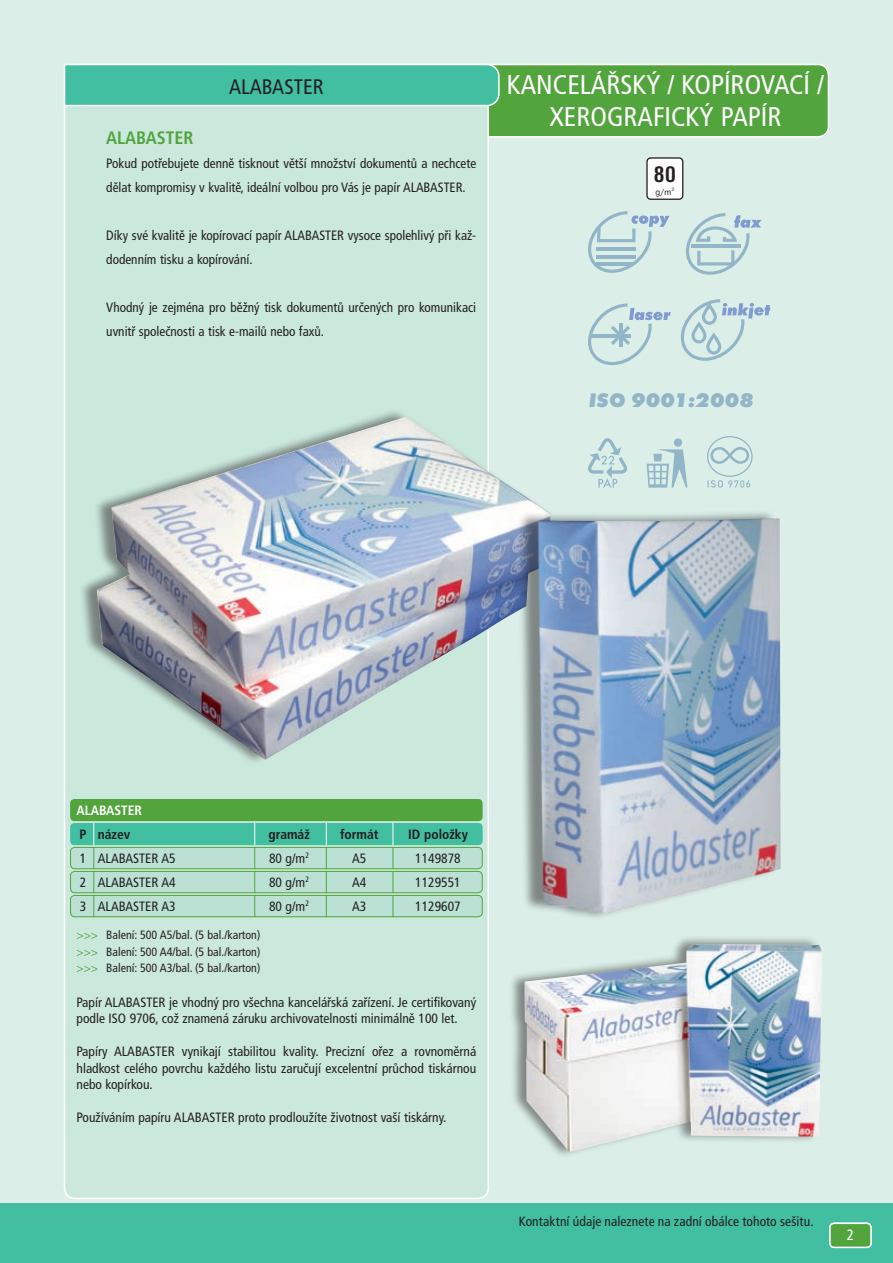
<style>
.page{position:relative;width:893px;height:1263px;background:#dbefe8}
.page>*{position:absolute;margin:0;border:0;box-sizing:border-box;transform-origin:0 0}
.t1{font:condensed 27px/32.4px "Frutiger CE";color:#fff}
.t2{font:700 condensed 23.4px "Nimbus Sans DCE";color:#231f20;scale:1.2 1}
.t3{font:condensed 21px "Frutiger CE";color:#231f20}
.t4{font:italic 800 20.4px "Futura TCE";letter-spacing:.01em;color:#92b6c7}
.t5{font:700 condensed 18px "Frutiger CE";color:#52a43d}
.t6{font:condensed 15px "Frutiger CE";color:#fff}
.t7{font:condensed 13.5px/16.5px "Frutiger CE";color:#231f20}
.t8{font:700 condensed 13.5px "Frutiger CE";color:#231f20}
.t9{font:700 condensed 13.5px "Frutiger CE";color:#fff}
.t10{font:condensed 12px/16.5px "Frutiger CE";color:#231f20;text-align:justify}
.t11{font:9.15px "Nimbus Sans DCE";color:#231f20}
.s1{color:#52a43d}
</style>
<div class="page">
<div style="left:0;top:1203px;width:893px;height:60px;background:#42bea0"></div>
<div style="left:459px;top:65px;width:369px;height:72px;background:#52a43d;border-radius:11px"></div>
<div style="left:458px;top:64px;width:371px;height:74px;border:2px solid #fff;border-radius:11px"></div>
<div style="left:65px;top:65px;width:423px;height:1133px;background:#cbe8dd;border-radius:11px"></div>
<svg style="left:63px;top:63px;width:437px;height:44px;background:#55c4a9"></svg>
<div style="left:830px;top:1223px;width:41px;height:24px;background:#52a43d;border-radius:4px"></div>
<div style="left:829px;top:1222px;width:43px;height:26px;border:2px solid #fff;border-radius:4px"></div>
<div style="left:70px;top:799px;width:413px;height:22px;background:#52a43d;border-radius:4px"></div>
<div style="left:647px;top:158px;width:36px;height:41px;background:#fff;border-radius:4px"></div>
<div style="left:646px;top:157px;width:37px;height:43px;border:1px solid #231f20;border-radius:4px"></div>
<svg style="left:707px;top:436px;width:46px;height:52px"></svg>
<svg style="left:588px;top:438px;width:39px;height:50px"></svg>
<svg style="left:647px;top:438px;width:40px;height:50px"></svg>
<svg style="left:588px;top:303px;width:83px;height:62px"></svg>
<svg style="left:681px;top:299px;width:89px;height:62px"></svg>
<svg style="left:588px;top:211px;width:81px;height:62px"></svg>
<hr style="left:596px;top:247px;width:40px;height:3px;background:#92b6c7">
<hr style="left:596px;top:255px;width:40px;height:3px;background:#92b6c7">
<hr style="left:596px;top:262px;width:37px;height:4px;background:#92b6c7">
<svg style="left:686px;top:213px;width:76px;height:62px"></svg>
<div style="left:508px;top:935px;width:314px;height:223px;background:#231f20;opacity:.5"></div>
<img style="left:524px;top:944px;width:298px;height:208px">
<div style="left:78px;top:407px;width:470px;height:358px;background:#231f20;opacity:.5"></div>
<img style="left:97px;top:417px;width:451px;height:343px">
<div style="left:517px;top:508px;width:261px;height:413px;background:#231f20;opacity:.5"></div>
<img style="left:536px;top:518px;width:245px;height:397px">
<div style="left:70px;top:823px;width:413px;height:22px;background:#42bea0;border-radius:4px"></div>
<div style="left:71px;top:847px;width:411px;height:22px;background:#bbe1d4;border-radius:4px"></div>
<div style="left:70px;top:847px;width:413px;height:22px;border:1px solid #52a43d;border-radius:4px"></div>
<div style="left:71px;top:871px;width:411px;height:22px;background:#bbe1d4;border-radius:4px"></div>
<div style="left:70px;top:871px;width:413px;height:22px;border:1px solid #52a43d;border-radius:4px"></div>
<div style="left:71px;top:895px;width:411px;height:22px;background:#bbe1d4;border-radius:4px"></div>
<div style="left:70px;top:895px;width:413px;height:22px;border:1px solid #52a43d;border-radius:4px"></div>
<svg style="left:93px;top:823px;width:1px;height:94px"></svg>
<svg style="left:326px;top:823px;width:1px;height:94px"></svg>
<svg style="left:254px;top:823px;width:1px;height:94px"></svg>
<svg style="left:393px;top:823px;width:1px;height:94px"></svg>
<h3 class="t3" style="left:229px;top:75px;width:96px">ALABASTER</h3>
<h3 class="t5" style="left:106px;top:127px;width:89px">ALABASTER</h3>
<p class="t7" style="left:106px;top:151px;width:371px;line-height:24px">Pokud potřebujete denně tisknout větší množství dokumentů a nechcete dělat kompromisy v kvalitě, ideální volbou pro Vás je papír ALABASTER.</p>
<p class="t7" style="left:106px;top:223px;width:371px;line-height:24px">Díky své kvalitě je kopírovací papír ALABASTER vysoce spolehlivý při kaž&shy;dodenním tisku a kopírování.</p>
<p class="t7" style="left:106px;top:295px;width:371px;line-height:24px">Vhodný je zejména pro běžný tisk dokumentů určených pro komunikaci uvnitř společnosti a tisk e-mailů nebo faxů.</p>
<h1 class="t1" style="left:549px;top:69px;width:276px;text-indent:-43px">KANCELÁŘSKÝ / KOPÍROVACÍ /<br>XEROGRAFICKÝ papír</h1>
<h2 class="t2" style="left:653px;top:162px;width:20px">80</h2>
<p class="t11" style="left:655px;top:187px;width:20px">g/m<sup>2</sup></p>
<h3 class="t4" style="left:588px;top:387px;width:167px">ISO 9001:2008</h3>
<p class="t9" style="left:77px;top:802px;width:67px">ALABASTER</p>
<p class="t8" style="left:79px;top:826px;width:52px">P název</p>
<p class="t8" style="left:268px;top:826px;width:43px">gramáž</p>
<p class="t8" style="left:340px;top:826px;width:40px">formát</p>
<p class="t8" style="left:408px;top:826px;width:61px">ID položky</p>
<p class="t7" style="left:80px;top:850px;width:97px">1 ALABASTER A5</p>
<p class="t7" style="left:269px;top:850px;width:42px">80 g/m<sup>2</sup></p>
<p class="t7" style="left:352px;top:850px;width:16px">A5</p>
<p class="t7" style="left:415px;top:850px;width:47px">1149878</p>
<p class="t7" style="left:80px;top:874px;width:97px">2 ALABASTER A4</p>
<p class="t7" style="left:269px;top:874px;width:42px">80 g/m<sup>2</sup></p>
<p class="t7" style="left:352px;top:874px;width:16px">A4</p>
<p class="t7" style="left:415px;top:874px;width:47px">1129551</p>
<p class="t7" style="left:80px;top:898px;width:97px">3 ALABASTER A3</p>
<p class="t7" style="left:269px;top:898px;width:42px">80 g/m<sup>2</sup></p>
<p class="t7" style="left:352px;top:898px;width:16px">A3</p>
<p class="t7" style="left:415px;top:898px;width:47px">1129607</p>
<p class="t10" style="left:77px;top:927px;width:185px"><span class="s1">&gt;&gt;&gt;</span> Balení: 500 A5/bal. (5 bal./karton) <span class="s1">&gt;&gt;&gt;</span> Balení: 500 A4/bal. (5 bal./karton) <span class="s1">&gt;&gt;&gt;</span> Balení: 500 A3/bal. (5 bal./karton)</p>
<p class="t7" style="left:77px;top:994px;width:401px">Papír ALABASTER je vhodný pro všechna kancelářská zařízení. Je certifikovaný podle ISO 9706, což znamená záruku archivovatelnosti minimálně 100 let.</p>
<p class="t7" style="left:77px;top:1043px;width:401px;text-align:justify">Papíry ALABASTER vynikají stabilitou kvality. Precizní ořez a rovnoměrná hladkost celého povrchu každého listu zaručují excelentní průchod tiskárnou nebo kopírkou.</p>
<p class="t7" style="left:77px;top:1109px;width:371px">Používáním papíru ALABASTER proto prodloužíte životnost vaší tiskárny.</p>
<p class="t7" style="left:519px;top:1213px;width:296px">Kontaktní údaje naleznete na zadní obálce tohoto sešitu.</p>
<p class="t6" style="left:847px;top:1227px;width:9px">2</p>
<p class="t6" style="left:847px;top:1227px;width:9px">3</p>
</div>
